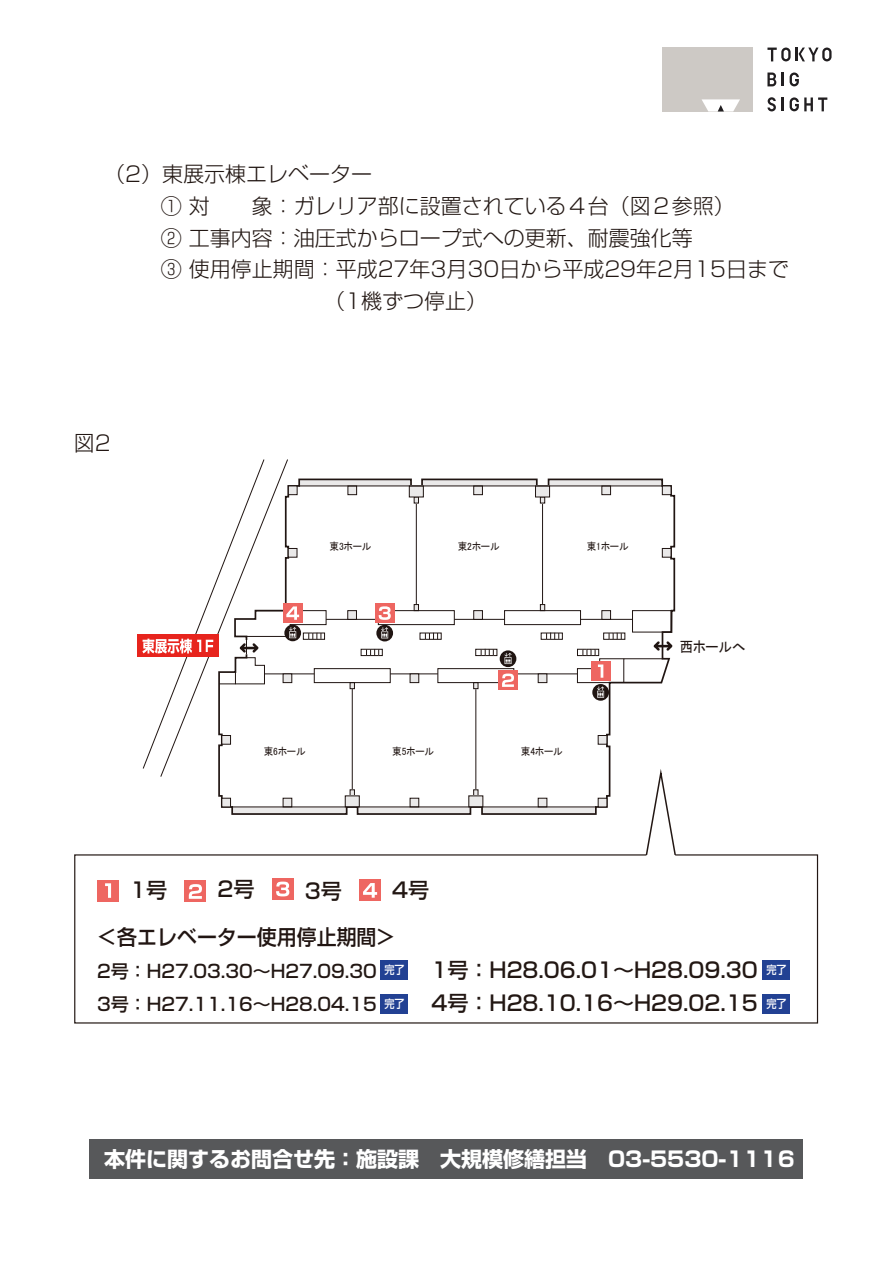
<style>
.page{position:relative;width:893px;height:1263px;background:#fff}
.page>*{position:absolute;margin:0;border:0;box-sizing:border-box;transform-origin:0 0}
.t1{font:300 21px "Shin Go Pro";color:#221713}
.t2{font:500 21px/33px "Shin Go Pro";color:#221713}
.t3{font:700 21px "Shin Go Pro";color:#fff}
.t4{font:500 21px "Shin Go Pro";color:#211512;scale:.95 1}
.t5{font:500 18px/33px "Shin Go Pro";color:#221713}
.t6{font:14.85px "MS P Gothic";color:#211613;scale:.91 1}
.t7{font:500 11.25px "Shin Go Pro";color:#fff;scale:.9 1}
.t8{font:10.5px "MS P Gothic";color:#211613;scale:.91 1}
</style>
<div class="page">
<svg style="left:218px;top:478px;width:458px;height:337px"></svg>
<hr style="left:352px;top:689px;width:1px;height:101px;background:#201512">
<svg style="left:350px;top:683px;width:5px;height:6px"></svg>
<svg style="left:350px;top:789px;width:5px;height:6px"></svg>
<hr style="left:416px;top:503px;width:1px;height:101px;background:#201512">
<svg style="left:414px;top:604px;width:5px;height:6px"></svg>
<svg style="left:414px;top:497px;width:5px;height:6px"></svg>
<hr style="left:542px;top:503px;width:1px;height:101px;background:#201512">
<svg style="left:540px;top:604px;width:5px;height:6px"></svg>
<svg style="left:540px;top:497px;width:5px;height:6px"></svg>
<hr style="left:475px;top:689px;width:1px;height:101px;background:#201512">
<svg style="left:473px;top:683px;width:5px;height:6px"></svg>
<svg style="left:473px;top:789px;width:5px;height:6px"></svg>
<div style="left:598px;top:798px;width:9px;height:9px;background:#eae9e9"></div>
<div style="left:538px;top:798px;width:9px;height:9px;background:#eae9e9"></div>
<div style="left:538px;top:674px;width:9px;height:9px;background:#eae9e9"></div>
<div style="left:538px;top:673px;width:9px;height:10px;border:1px solid #201512"></div>
<div style="left:469px;top:796px;width:14px;height:11px;background:#eae9e9"></div>
<div style="left:345px;top:796px;width:14px;height:11px;background:#eae9e9"></div>
<div style="left:345px;top:795px;width:15px;height:12px;border:1px solid #201512"></div>
<div style="left:409px;top:486px;width:14px;height:11px;background:#eae9e9"></div>
<div style="left:409px;top:485px;width:15px;height:12px;border:1px solid #201512"></div>
<div style="left:536px;top:486px;width:14px;height:11px;background:#eae9e9"></div>
<div style="left:535px;top:485px;width:15px;height:12px;border:1px solid #201512"></div>
<div style="left:410px;top:798px;width:9px;height:9px;background:#eae9e9"></div>
<div style="left:410px;top:674px;width:9px;height:9px;background:#eae9e9"></div>
<div style="left:410px;top:673px;width:9px;height:10px;border:1px solid #201512"></div>
<div style="left:283px;top:798px;width:9px;height:9px;background:#eae9e9"></div>
<div style="left:222px;top:798px;width:9px;height:9px;background:#eae9e9"></div>
<div style="left:221px;top:798px;width:10px;height:9px;border:1px solid #201512"></div>
<div style="left:598px;top:735px;width:9px;height:9px;background:#eae9e9"></div>
<div style="left:598px;top:735px;width:9px;height:10px;border:1px solid #201512"></div>
<div style="left:504px;top:610px;width:77px;height:15px;border:1px solid #201512"></div>
<div style="left:437px;top:668px;width:77px;height:15px;border:1px solid #201512"></div>
<div style="left:314px;top:668px;width:77px;height:15px;border:1px solid #201512"></div>
<div style="left:378px;top:610px;width:77px;height:15px;border:1px solid #201512"></div>
<div style="left:662px;top:548px;width:9px;height:9px;background:#eae9e9"></div>
<div style="left:662px;top:548px;width:9px;height:10px;border:1px solid #201512"></div>
<div style="left:662px;top:486px;width:9px;height:9px;background:#eae9e9"></div>
<div style="left:662px;top:485px;width:9px;height:10px;border:1px solid #201512"></div>
<div style="left:348px;top:486px;width:9px;height:9px;background:#eae9e9"></div>
<div style="left:347px;top:485px;width:10px;height:10px;border:1px solid #201512"></div>
<div style="left:348px;top:611px;width:8px;height:8px;background:#eae9e9"></div>
<div style="left:347px;top:610px;width:10px;height:10px;border:1px solid #201512"></div>
<div style="left:474px;top:486px;width:8px;height:9px;background:#eae9e9"></div>
<div style="left:473px;top:485px;width:10px;height:10px;border:1px solid #201512"></div>
<div style="left:602px;top:486px;width:9px;height:9px;background:#eae9e9"></div>
<div style="left:601px;top:485px;width:10px;height:10px;border:1px solid #201512"></div>
<div style="left:474px;top:611px;width:8px;height:8px;background:#eae9e9"></div>
<div style="left:473px;top:610px;width:10px;height:10px;border:1px solid #201512"></div>
<div style="left:602px;top:611px;width:9px;height:8px;background:#eae9e9"></div>
<div style="left:601px;top:610px;width:10px;height:10px;border:1px solid #201512"></div>
<hr style="left:232px;top:806px;width:364px;height:1px;background:#201512">
<hr style="left:299px;top:485px;width:363px;height:1px;background:#201512">
<svg style="left:363px;top:651px;width:18px;height:3px"></svg>
<div style="left:361px;top:649px;width:22px;height:7px;border:1px solid #201512"></div>
<svg style="left:366px;top:649px;width:13px;height:7px"></svg>
<svg style="left:422px;top:635px;width:18px;height:3px"></svg>
<div style="left:420px;top:633px;width:22px;height:7px;border:1px solid #201512"></div>
<svg style="left:425px;top:633px;width:13px;height:7px"></svg>
<svg style="left:477px;top:651px;width:18px;height:3px"></svg>
<div style="left:475px;top:649px;width:22px;height:7px;border:1px solid #201512"></div>
<svg style="left:481px;top:649px;width:13px;height:7px"></svg>
<svg style="left:543px;top:635px;width:18px;height:3px"></svg>
<div style="left:541px;top:633px;width:22px;height:7px;border:1px solid #201512"></div>
<svg style="left:546px;top:632px;width:13px;height:8px"></svg>
<div style="left:137px;top:635px;width:82px;height:22px;background:#e7241d"></div>
<svg style="left:637px;top:771px;width:39px;height:83px"></svg>
<svg style="left:74px;top:854px;width:745px;height:170px"></svg>
<div style="left:498px;top:670px;width:20px;height:20px;background:#ee6661"></div>
<svg style="left:502px;top:674px;width:12px;height:13px"></svg>
<div style="left:375px;top:603px;width:20px;height:20px;background:#ee6661"></div>
<svg style="left:379px;top:606px;width:12px;height:14px"></svg>
<svg style="left:142px;top:459px;width:185px;height:319px"></svg>
<svg style="left:376px;top:625px;width:17px;height:16px"></svg>
<svg style="left:381px;top:627px;width:7px;height:11px"></svg>
<svg style="left:500px;top:650px;width:16px;height:17px"></svg>
<svg style="left:505px;top:653px;width:7px;height:11px"></svg>
<svg style="left:592px;top:684px;width:17px;height:17px"></svg>
<svg style="left:577px;top:633px;width:98px;height:65px"></svg>
<div style="left:90px;top:1140px;width:713px;height:39px;background:#57585a"></div>
<div style="left:97px;top:880px;width:22px;height:21px;background:#ee6661"></div>
<svg style="left:105px;top:883px;width:6px;height:15px"></svg>
<div style="left:185px;top:881px;width:21px;height:21px;background:#ee6661"></div>
<svg style="left:189px;top:884px;width:13px;height:15px"></svg>
<div style="left:272px;top:878px;width:22px;height:22px;background:#ee6661"></div>
<svg style="left:276px;top:882px;width:13px;height:14px"></svg>
<div style="left:359px;top:879px;width:22px;height:22px;background:#ee6661"></div>
<svg style="left:363px;top:883px;width:14px;height:15px"></svg>
<div style="left:380px;top:960px;width:28px;height:20px;background:#224193"></div>
<div style="left:762px;top:960px;width:28px;height:20px;background:#224193"></div>
<div style="left:762px;top:994px;width:28px;height:19px;background:#224193"></div>
<div style="left:380px;top:994px;width:28px;height:19px;background:#224193"></div>
<div style="left:662px;top:47px;width:90px;height:64px;background:#cdc9c5"></div>
<svg style="left:702px;top:99px;width:38px;height:12px"></svg>
<svg style="left:767px;top:47px;width:65px;height:14px"></svg>
<svg style="left:767px;top:73px;width:9px;height:13px"></svg>
<svg style="left:782px;top:73px;width:2px;height:13px"></svg>
<svg style="left:790px;top:73px;width:9px;height:13px"></svg>
<svg style="left:782px;top:97px;width:2px;height:14px"></svg>
<svg style="left:767px;top:97px;width:9px;height:14px"></svg>
<svg style="left:790px;top:97px;width:37px;height:14px"></svg>
<p class="t1" style="left:104px;top:157px;width:269px">（2）東展示棟エレベーター</p>
<p class="t1" style="left:161px;top:189px;width:575px">① 対　　象：ガレリア部に設置されている４台（図２参照）</p>
<p class="t1" style="left:161px;top:220px;width:533px">② 工事内容：油圧式からロープ式への更新、耐震強化等</p>
<p class="t1" style="left:161px;top:252px;width:630px">③ 使用停止期間：平成27年3月30日から平成29年2月15日まで</p>
<p class="t1" style="left:324px;top:283px;width:164px">（1機ずつ停止）</p>
<p class="t1" style="left:74px;top:426px;width:38px">図2</p>
<p class="t8" style="left:330px;top:541px;width:48px">東3ホール</p>
<p class="t8" style="left:458px;top:541px;width:48px">東2ホール</p>
<p class="t8" style="left:587px;top:541px;width:48px">東1ホール</p>
<p class="t8" style="left:264px;top:746px;width:48px">東6ホール</p>
<p class="t8" style="left:392px;top:746px;width:48px">東5ホール</p>
<p class="t8" style="left:521px;top:746px;width:48px">東4ホール</p>
<p class="t6" style="left:680px;top:640px;width:74px">西ホールへ</p>
<p class="t2" style="left:130px;top:871px;width:38px">1号</p>
<p class="t2" style="left:218px;top:870px;width:38px">2号</p>
<p class="t2" style="left:305px;top:872px;width:38px">3号</p>
<p class="t2" style="left:392px;top:871px;width:38px">4号</p>
<p class="t4" style="left:97px;top:919px;width:315px">＜各エレベーター使用停止期間＞</p>
<p class="t5" style="left:97px;top:952px;width:281px">2号：H27.03.30～H27.09.30<br>3号：H27.11.16～H28.04.15</p>
<p class="t2" style="left:432px;top:951px;width:328px">1号：H28.06.01～H28.09.30<br>4号：H28.10.16～H29.02.15</p>
<p class="t7" style="left:384px;top:960px;width:24px">完了</p>
<p class="t7" style="left:766px;top:960px;width:24px">完了</p>
<p class="t7" style="left:384px;top:994px;width:24px">完了</p>
<p class="t7" style="left:766px;top:994px;width:24px">完了</p>
<p class="t3" style="left:104px;top:1142px;width:692px">本件に関するお問合せ先：施設課　大規模修繕担当　03-5530-1116</p>
</div>
